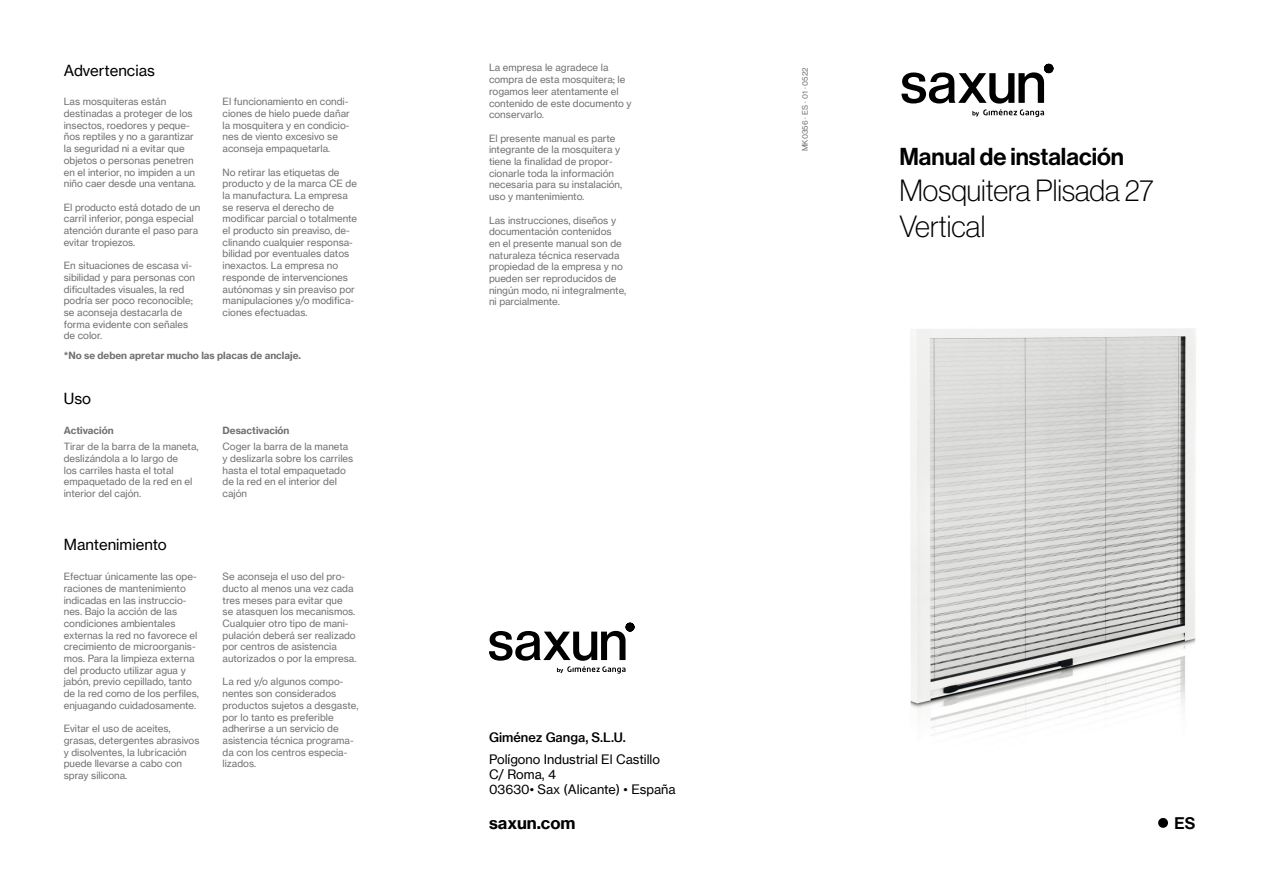
<style>
.page{position:relative;width:1263px;height:893px;background:#fff}
.page>*{position:absolute;margin:0;border:0;box-sizing:border-box;transform-origin:0 0}
.t1{font:30px/36px "N Haas Grotesk DS Pro 35 X Lt";color:#000}
.t2{font:24px "N Haas Grotesk DS Pro 65 Md";color:#000}
.t3{font:16.5px "N Haas Grotesk TX Pro 75 Bd";color:#000}
.t4{font:16.5px "N Haas Grotesk DS Pro 65 Md";color:#000}
.t5{font:15px "N Haas Grotesk TX Pro 55 Rg";color:#000}
.t6{font:12.75px/15.3px "N Haas Grotesk TX Pro 55 Rg";color:#000}
.t7{font:12.75px "N Haas Grotesk TX Pro 65 Md";color:#000}
.t8{font:9.75px/11.7px "Neue Haas Grotesk Text Pro";color:#707172}
.t9{font:700 9.75px "Neue Haas Grotesk Text Pro";color:#707172}
.t10{font:7.5px "N Haas Grotesk TX Pro 55 Rg";color:#707172}
</style>
<div class="page">
<img style="left:910px;top:328px;width:286px;height:408px">
<div style="left:1158px;top:818px;width:10px;height:10px;background:#000;border-radius:50%"></div>
<svg style="left:901px;top:64px;width:152px;height:53px"></svg>
<svg style="left:489px;top:623px;width:145px;height:51px"></svg>
<h3 class="t5" style="left:64px;top:61px;width:93px">Advertencias</h3>
<p class="t8" style="left:64px;top:96px;width:134px">Las mosquiteras están destinadas a proteger de los insectos, roedores y peque&shy;ños reptiles y no a garantizar la seguridad ni a evitar que objetos o personas penetren en el interior, no impiden a un niño caer desde una ventana.</p>
<p class="t8" style="left:64px;top:201px;width:138px">El producto está dotado de un carril inferior, ponga especial atención durante el paso para evitar tropiezos.</p>
<p class="t8" style="left:64px;top:260px;width:133px">En situaciones de escasa vi&shy;sibilidad y para personas con dificultades visuales, la red podría ser poco reconocible; se aconseja destacarla de forma evidente con señales de color.</p>
<p class="t8" style="left:223px;top:96px;width:129px">El funcionamiento en condi&shy;ciones de hielo puede dañar la mosquitera y en condicio&shy;nes de viento excesivo se aconseja empaquetarla.</p>
<p class="t8" style="left:223px;top:166px;width:136px">No retirar las etiquetas de producto y de la marca CE de la manufactura. La empresa se reserva el derecho de modificar parcial o totalmente el producto sin preaviso, de&shy;clinando cualquier responsa&shy;bilidad por eventuales datos inexactos. La empresa no responde de intervenciones autónomas y sin preaviso por manipulaciones y/o modifica&shy;ciones efectuadas.</p>
<p class="t9" style="left:64px;top:349px;width:239px">*No se deben apretar mucho las placas de anclaje.</p>
<h3 class="t5" style="left:64px;top:390px;width:29px">Uso</h3>
<p class="t9" style="left:64px;top:424px;width:51px">Activación</p>
<p class="t8" style="left:64px;top:441px;width:136px">Tirar de la barra de la maneta, deslizándola a lo largo de<br>los carriles hasta el total empaquetado de la red en el interior del cajón.</p>
<h3 class="t5" style="left:64px;top:536px;width:105px">Mantenimiento</h3>
<p class="t8" style="left:64px;top:571px;width:137px">Efectuar únicamente las ope&shy;raciones de mantenimiento indicadas en las instruccio&shy;nes. Bajo la acción de las condiciones ambientales externas la red no favorece el crecimiento de microorganis&shy;mos. Para la limpieza externa del producto utilizar agua y jabón, previo cepillado, tanto de la red como de los perfiles, enjuagando cuidadosamente.</p>
<p class="t8" style="left:64px;top:723px;width:137px">Evitar el uso de aceites, grasas, detergentes abrasivos y disolventes, la lubricación puede llevarse a cabo con spray silicona.</p>
<p class="t9" style="left:223px;top:424px;width:68px">Desactivación</p>
<p class="t8" style="left:223px;top:441px;width:132px">Coger la barra de la maneta y deslizarla sobre los carriles hasta el total empaquetado de la red en el interior del cajón</p>
<p class="t8" style="left:223px;top:571px;width:135px">Se aconseja el uso del pro&shy;ducto al menos una vez cada tres meses para evitar que<br>se atasquen los mecanismos.<br>Cualquier otro tipo de mani&shy;pulación deberá ser realizado por centros de asistencia autorizados o por la empresa.</p>
<p class="t8" style="left:223px;top:676px;width:137px">La red y/o algunos compo&shy;nentes son considerados productos sujetos a desgaste, por lo tanto es preferible adherirse a un servicio de asistencia técnica programa&shy;da con los centros especia&shy;lizados.</p>
<p class="t8" style="left:489px;top:62px;width:144px">La empresa le agradece la compra de esta mosquitera; le rogamos leer atentamente el contenido de este documento y conservarlo.</p>
<p class="t8" style="left:489px;top:132px;width:135px">El presente manual es parte integrante de la mosquitera y tiene la finalidad de propor&shy;cionarle toda la información necesaria para su instalación, uso y mantenimiento.</p>
<p class="t8" style="left:489px;top:214px;width:139px">Las instrucciones, diseños y documentación contenidos<br>en el presente manual son de naturaleza técnica reservada propiedad de la empresa y no pueden ser reproducidos de ningún modo, ni integralmente, ni parcialmente.</p>
<p class="t10" style="left:800px;top:151px;width:85px;rotate:-90deg">MK0356 · ES · 01 · 0522</p>
<h2 class="t2" style="left:899px;top:143px;width:226px">Manual de instalación</h2>
<h1 class="t1" style="left:899px;top:172px;width:256px">Mosquitera Plisada 27<br>Vertical</h1>
<h3 class="t7" style="left:489px;top:730px;width:138px">Giménez Ganga, S.L.U.</h3>
<h3 class="t6" style="left:489px;top:751px;width:188px">Polígono Industrial El Castillo<br>C/ Roma, 4<br>03630• Sax (Alicante) • España</h3>
<h3 class="t3" style="left:489px;top:813px;width:88px">saxun.com</h3>
<h3 class="t4" style="left:1174px;top:814px;width:22px">ES</h3>
</div>
